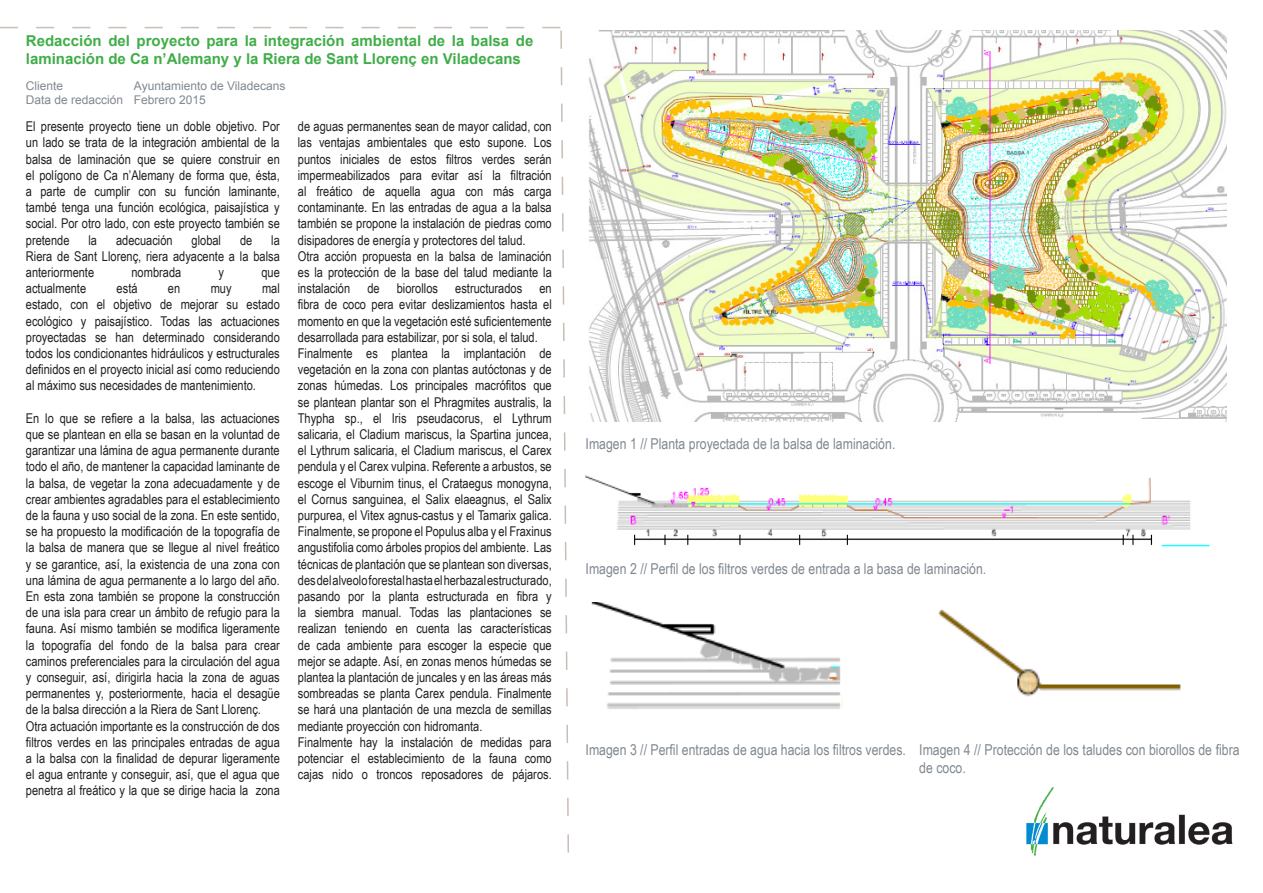
<style>
.page{position:relative;width:1263px;height:893px;background:#fff}
.page>*{position:absolute;margin:0;border:0;box-sizing:border-box;transform-origin:0 0}
.t1{font:15px/18px "Arial Narrow";color:#808890}
.t2{font:700 15px/18px "Arial";color:#40ae49}
.t3{font:13.5px/16.2px "Arial Narrow";color:#231f20;text-align:justify}
.t4{font:12px "Arial";color:#808890}
</style>
<div class="page">
<img style="left:1026px;top:787px;width:207px;height:69px">
<img style="left:589px;top:31px;width:637px;height:391px">
<img style="left:586px;top:475px;width:624px;height:72px">
<img style="left:591px;top:602px;width:252px;height:107px">
<img style="left:938px;top:609px;width:243px;height:88px">
<p class="t2" style="left:26px;top:33px;width:509px">Redacción del proyecto para la integración ambiental de la balsa de laminación de Ca n’Alemany y la Riera de Sant Llorenç en Viladecans</p>
<p class="t4" style="left:26px;top:78px;width:39px">Cliente</p>
<p class="t4" style="left:134px;top:78px;width:153px">Ayuntamiento de Viladecans</p>
<p class="t4" style="left:26px;top:92px;width:182px">Data de redacción Febrero 2015</p>
<p class="t3" style="left:26px;top:118px;width:255px">El presente proyecto tiene un doble objetivo. Por un lado se trata de la integración ambiental de la balsa de laminación que se quiere construir en el polígono de Ca n’Alemany de forma que, ésta, a parte de cumplir con su función laminante,</p>
<p class="t3" style="left:26px;top:199px;width:255px">també tenga una función ecológica, paisajística y</p>
<p class="t3" style="left:26px;top:215px;width:255px">social. Por otro lado, con este proyecto también se</p>
<p class="t3" style="left:26px;top:231px;width:45px">pretende</p>
<p class="t3" style="left:89px;top:231px;width:10px">la</p>
<p class="t3" style="left:116px;top:231px;width:58px">adecuación</p>
<p class="t3" style="left:192px;top:231px;width:31px">global</p>
<p class="t3" style="left:240px;top:231px;width:14px">de</p>
<p class="t3" style="left:271px;top:231px;width:10px">la</p>
<p class="t3" style="left:26px;top:247px;width:255px">Riera de Sant Llorenç, riera adyacente a la balsa</p>
<p class="t3" style="left:26px;top:264px;width:70px">anteriormente</p>
<p class="t3" style="left:131px;top:264px;width:51px">nombrada</p>
<p class="t3" style="left:219px;top:264px;width:7px">y</p>
<p class="t3" style="left:261px;top:264px;width:20px">que</p>
<p class="t3" style="left:26px;top:280px;width:62px">actualmente</p>
<p class="t3" style="left:117px;top:280px;width:22px">está</p>
<p class="t3" style="left:168px;top:280px;width:14px">en</p>
<p class="t3" style="left:211px;top:280px;width:22px">muy</p>
<p class="t3" style="left:262px;top:280px;width:19px">mal</p>
<p class="t3" style="left:26px;top:296px;width:255px">estado, con el objetivo de mejorar su estado ecológico y paisajístico. Todas las actuaciones</p>
<p class="t3" style="left:26px;top:328px;width:255px">proyectadas se han determinado considerando</p>
<p class="t3" style="left:26px;top:345px;width:255px">todos los condicionantes hidráulicos y estructurales definidos en el proyecto inicial así como reduciendo al máximo sus necesidades de mantenimiento.</p>
<p class="t3" style="left:26px;top:409px;width:255px">En lo que se refiere a la balsa, las actuaciones que se plantean en ella se basan en la voluntad de</p>
<p class="t3" style="left:26px;top:442px;width:255px">garantizar una lámina de agua permanente durante todo el año, de mantener la capacidad laminante de la balsa, de vegetar la zona adecuadamente y de crear ambientes agradables para el establecimiento de la fauna y uso social de la zona. En este sentido, se ha propuesto la modificación de la topografía de la balsa de manera que se llegue al nivel freático y se garantice, así, la existencia de una zona con una lámina de agua permanente a lo largo del año.<br>En esta zona también se propone la construcción de una isla para crear un ámbito de refugio para la</p>
<p class="t3" style="left:26px;top:620px;width:255px">fauna. Así mismo también se modifica ligeramente la topografía del fondo de la balsa para crear</p>
<p class="t3" style="left:26px;top:652px;width:255px">caminos preferenciales para la circulación del agua y conseguir, así, dirigirla hacia la zona de aguas</p>
<p class="t3" style="left:26px;top:685px;width:255px">permanentes y, posteriormente, hacia el desagüe de la balsa dirección a la Riera de Sant Llorenç.</p>
<p class="t3" style="left:26px;top:717px;width:255px">Otra actuación importante es la construcción de dos filtros verdes en las principales entradas de agua a la balsa con la finalidad de depurar ligeramente el agua entrante y conseguir, así, que el agua que penetra al freático y la que se dirige hacia la zona</p>
<p class="t3" style="left:298px;top:118px;width:255px">de aguas permanentes sean de mayor calidad, con las ventajas ambientales que esto supone. Los</p>
<p class="t3" style="left:298px;top:150px;width:255px">puntos iniciales de estos filtros verdes serán</p>
<p class="t3" style="left:298px;top:166px;width:255px">impermeabilizados para evitar así la filtración al freático de aquella agua con más carga</p>
<p class="t3" style="left:298px;top:199px;width:255px">contaminante. En las entradas de agua a la balsa también se propone la instalación de piedras como disipadores de energía y protectores del talud.</p>
<p class="t3" style="left:298px;top:247px;width:255px">Otra acción propuesta en la balsa de laminación es la protección de la base del talud mediante la</p>
<p class="t3" style="left:298px;top:280px;width:54px">instalación</p>
<p class="t3" style="left:367px;top:280px;width:14px">de</p>
<p class="t3" style="left:397px;top:280px;width:43px">biorollos</p>
<p class="t3" style="left:455px;top:280px;width:69px">estructurados</p>
<p class="t3" style="left:539px;top:280px;width:14px">en</p>
<p class="t3" style="left:298px;top:296px;width:255px">fibra de coco pera evitar deslizamientos hasta el</p>
<p class="t3" style="left:298px;top:312px;width:255px">momento en que la vegetación esté suficientemente</p>
<p class="t3" style="left:298px;top:328px;width:242px">desarrollada para estabilizar, por si sola, el talud.</p>
<p class="t3" style="left:298px;top:345px;width:255px">Finalmente es plantea la implantación de</p>
<p class="t3" style="left:298px;top:361px;width:255px">vegetación en la zona con plantas autóctonas y de zonas húmedas. Los principales macrófitos que se plantean plantar son el Phragmites australis, la</p>
<p class="t3" style="left:298px;top:409px;width:255px">Thypha sp., el Iris pseudacorus, el Lythrum</p>
<p class="t3" style="left:298px;top:426px;width:255px">salicaria, el Cladium mariscus, la Spartina juncea, el Lythrum salicaria, el Cladium mariscus, el Carex pendula y el Carex vulpina. Referente a arbustos, se escoge el Viburnim tinus, el Crataegus monogyna, el Cornus sanguinea, el Salix elaeagnus, el Salix purpurea, el Vitex agnus-castus y el Tamarix galica.</p>
<p class="t3" style="left:298px;top:523px;width:255px">Finalmente, se propone el Populus alba y el Fraxinus</p>
<p class="t3" style="left:298px;top:539px;width:255px">angustifolia como árboles propios del ambiente. Las técnicas de plantación que se plantean son diversas, des del alveolo forestal hasta el herbazal estructurado,</p>
<p class="t3" style="left:298px;top:588px;width:255px">pasando por la planta estructurada en fibra y la siembra manual. Todas las plantaciones se</p>
<p class="t3" style="left:298px;top:620px;width:255px">realizan teniendo en cuenta las características de cada ambiente para escoger la especie que</p>
<p class="t3" style="left:298px;top:652px;width:255px">mejor se adapte. Así, en zonas menos húmedas se</p>
<p class="t3" style="left:298px;top:669px;width:255px">plantea la plantación de juncales y en las áreas más sombreadas se planta Carex pendula. Finalmente se hará una plantación de una mezcla de semillas mediante proyección con hidromanta.</p>
<p class="t3" style="left:298px;top:733px;width:255px">Finalmente hay la instalación de medidas para potenciar el establecimiento de la fauna como cajas nido o troncos reposadores de pájaros.</p>
<p class="t1" style="left:586px;top:434px;width:311px">Imagen 1 // Planta proyectada de la balsa de laminación.</p>
<p class="t1" style="left:586px;top:559px;width:402px">Imagen 2 // Perfil de los filtros verdes de entrada a la basa de laminación.</p>
<p class="t1" style="left:586px;top:740px;width:322px">Imagen 3 // Perfil entradas de agua hacia los filtros verdes.</p>
<p class="t1" style="left:919px;top:740px;width:322px">Imagen 4 // Protección de los taludes con biorollos de fibra de coco.</p>
</div>
